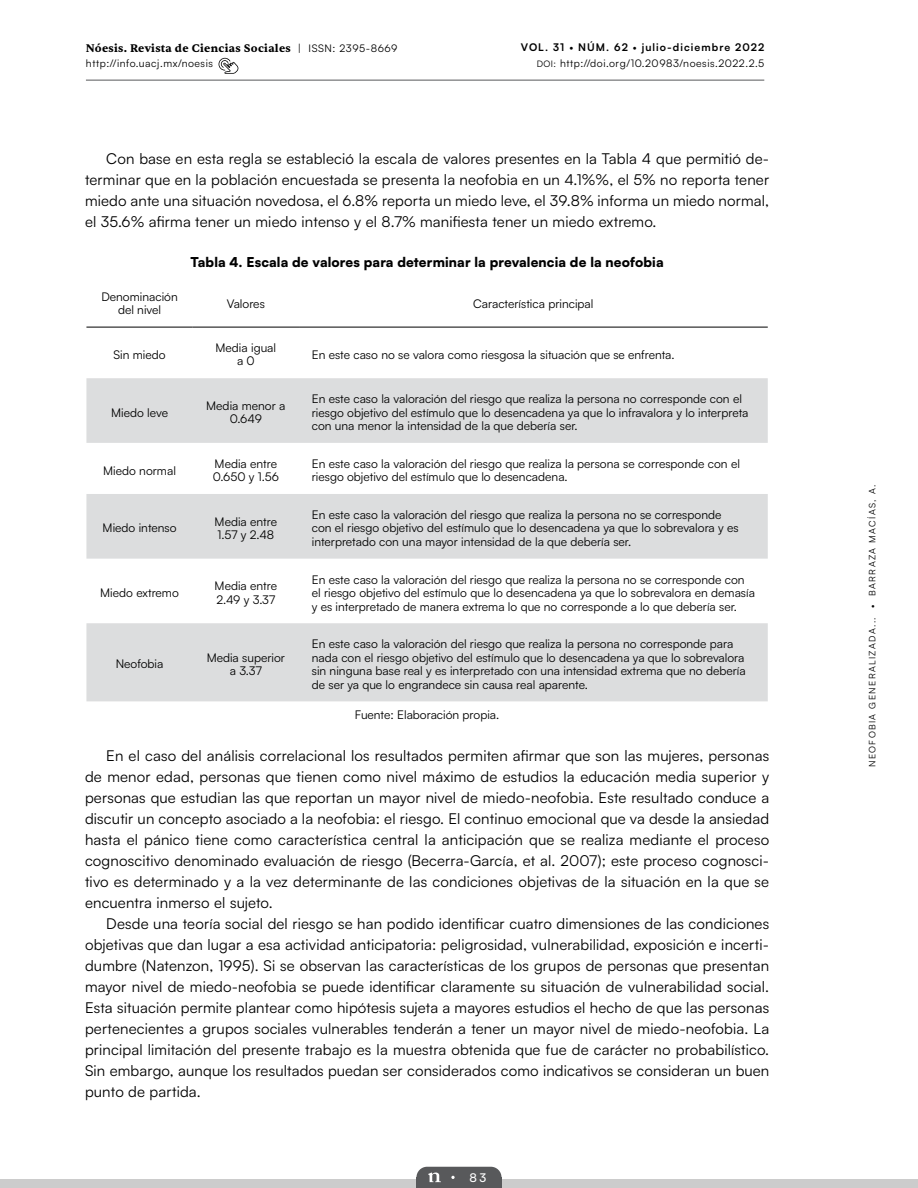
<style>
.page{position:relative;width:918px;height:1188px;background:#fff}
.page>*{position:absolute;margin:0;border:0;box-sizing:border-box;transform-origin:0 0}
.t1{font:15px/21px "Satoshi";letter-spacing:.01em;color:#000;text-align:justify}
.t2{font:900 13.5px "Satoshi";letter-spacing:.01em;color:#000}
.t3{font:12px/13.5px "Satoshi";color:#000}
.t4{font:500 12px "Satoshi";color:#fff}
.t5{font:700 11.25px "Sentient";letter-spacing:.02em;color:#000}
.t6{font:10.5px "Satoshi";letter-spacing:.05em;color:#000}
.t7{font:700 10.5px "Satoshi";letter-spacing:.1em;color:#000}
.t8{font:9px "Satoshi";letter-spacing:.15em;color:#000}
.s1{font-family:"Satoshi";font-weight:400;font-size:10.5px}
.s2{font-weight:400}
.s3{font-size:9px}
</style>
<div class="page">
<div style="left:0;top:1179px;width:918px;height:9px;background:#ccc"></div>
<div style="left:416px;top:1167px;width:86px;height:21px;background:#58595b;border-radius:11px"></div>
<div style="left:416px;top:1177px;width:86px;height:11px;background:#58595b"></div>
<svg style="left:428px;top:1173px;width:13px;height:9px"></svg>
<svg style="left:451px;top:1176px;width:4px;height:3px"></svg>
<hr style="left:86px;top:80px;width:678px;height:1px;background:#58595b">
<svg style="left:219px;top:58px;width:19px;height:16px"></svg>
<svg style="left:86px;top:378px;width:682px;height:323px;fill:#dcddde"></svg>
<hr style="left:86px;top:327px;width:107px;height:1px;background:#000">
<hr style="left:193px;top:327px;width:106px;height:1px;background:#000">
<hr style="left:299px;top:327px;width:469px;height:1px;background:#000">
<p class="t5" style="left:86px;top:41px;width:313px">Nóesis. Revista de Ciencias Sociales <span class="s1">| ISSN: 2395-8669</span></p>
<p class="t7" style="left:521px;top:40px;width:245px">VOL. 31 <span class="s2">•</span> NÚM. 62 <span class="s2">•</span> julio-diciembre 2022</p>
<p class="t6" style="left:86px;top:56px;width:129px">http://info.uacj.mx/noesis</p>
<p class="t6" style="left:537px;top:56px;width:229px"><span class="s3">DOI:</span> http://doi.org/10.20983/noesis.2022.2.5</p>
<p class="t1" style="left:85px;top:147px;width:686px;text-indent:21px">Con base en esta regla se estableció la escala de valores presentes en la Tabla 4 que permitió de&shy;terminar que en la población encuestada se presenta la neofobia en un 4.1%%, el 5% no reporta tener miedo ante una situación novedosa, el 6.8% reporta un miedo leve, el 39.8% informa un miedo normal, el 35.6% afirma tener un miedo intenso y el 8.7% manifiesta tener un miedo extremo.</p>
<p class="t2" style="left:191px;top:252px;width:475px">Tabla 4. Escala de valores para determinar la prevalencia de la neofobia</p>
<p class="t3" style="left:101px;top:289px;width:78px;text-align:center">Denominación del nivel</p>
<p class="t3" style="left:227px;top:296px;width:39px">Valores</p>
<p class="t3" style="left:473px;top:296px;width:122px">Característica principal</p>
<p class="t3" style="left:113px;top:347px;width:54px">Sin miedo</p>
<p class="t3" style="left:216px;top:340px;width:62px;text-align:center">Media igual a 0</p>
<p class="t3" style="left:312px;top:347px;width:364px">En este caso no se valora como riesgosa la situación que se enfrenta.</p>
<p class="t3" style="left:111px;top:405px;width:58px">Miedo leve</p>
<p class="t3" style="left:206px;top:398px;width:81px;text-align:center">Media menor a<br>0.649</p>
<p class="t3" style="left:312px;top:392px;width:438px">En este caso la valoración del riesgo que realiza la persona no corresponde con el riesgo objetivo del estímulo que lo desencadena ya que lo infravalora y lo interpreta con una menor la intensidad de la que debería ser.</p>
<p class="t3" style="left:103px;top:463px;width:74px">Miedo normal</p>
<p class="t3" style="left:213px;top:456px;width:68px">Media entre<br>0.650 y 1.56</p>
<p class="t3" style="left:312px;top:456px;width:430px">En este caso la valoración del riesgo que realiza la persona se corresponde con el riesgo objetivo del estímulo que lo desencadena.</p>
<p class="t3" style="left:103px;top:521px;width:75px">Miedo intenso</p>
<p class="t3" style="left:215px;top:514px;width:64px">Media entre<br>1.57 y 2.48</p>
<p class="t3" style="left:312px;top:507px;width:428px">En este caso la valoración del riesgo que realiza la persona no se corresponde con el riesgo objetivo del estímulo que lo desencadena ya que lo sobrevalora y es interpretado con una mayor intensidad de la que debería ser.</p>
<p class="t3" style="left:100px;top:585px;width:80px">Miedo extremo</p>
<p class="t3" style="left:215px;top:579px;width:64px">Media entre<br>2.49 y 3.37</p>
<p class="t3" style="left:312px;top:572px;width:445px">En este caso la valoración del riesgo que realiza la persona no se corresponde con el riesgo objetivo del estímulo que lo desencadena ya que lo sobrevalora en demasía y es interpretado de manera extrema lo que no corresponde a lo que debería ser.</p>
<p class="t3" style="left:312px;top:637px;width:435px">En este caso la valoración del riesgo que realiza la persona no corresponde para nada con el riesgo objetivo del estímulo que lo desencadena ya que lo sobrevalora sin ninguna base real y es interpretado con una intensidad extrema que no debería de ser ya que lo engrandece sin causa real aparente.</p>
<p class="t3" style="left:355px;top:708px;width:146px">Fuente: Elaboración propia.</p>
<p class="t1" style="left:85px;top:745px;width:686px;text-indent:21px">En el caso del análisis correlacional los resultados permiten afirmar que son las mujeres, personas de menor edad, personas que tienen como nivel máximo de estudios la educación media superior y personas que estudian las que reportan un mayor nivel de miedo-neofobia. Este resultado conduce a discutir un concepto asociado a la neofobia: el riesgo. El continuo emocional que va desde la ansiedad hasta el pánico tiene como característica central la anticipación que se realiza mediante el proceso cognoscitivo denominado evaluación de riesgo (Becerra-García, et al. 2007); este proceso cognosci&shy;tivo es determinado y a la vez determinante de las condiciones objetivas de la situación en la que se encuentra inmerso el sujeto.</p>
<p class="t1" style="left:85px;top:913px;width:686px;text-indent:21px">Desde una teoría social del riesgo se han podido identificar cuatro dimensiones de las condiciones objetivas que dan lugar a esa actividad anticipatoria: peligrosidad, vulnerabilidad, exposición e incerti&shy;dumbre (Natenzon, 1995). Si se observan las características de los grupos de personas que presentan mayor nivel de miedo-neofobia se puede identificar claramente su situación de vulnerabilidad social.<br>Esta situación permite plantear como hipótesis sujeta a mayores estudios el hecho de que las personas pertenecientes a grupos sociales vulnerables tenderán a tener un mayor nivel de miedo-neofobia. La principal limitación del presente trabajo es la muestra obtenida que fue de carácter no probabilístico.<br>Sin embargo, aunque los resultados puedan ser considerados como indicativos se consideran un buen punto de partida.</p>
<p class="t3" style="left:116px;top:657px;width:49px">Neofobia</p>
<p class="t3" style="left:207px;top:650px;width:80px;text-align:center">Media superior a 3.37</p>
<p class="t4" style="left:470px;top:1169px;width:18px">83</p>
<p class="t8" style="left:866px;top:767px;width:284px;rotate:-90deg">NEOFOBIA GENERALIZADA... • BARRAZA MACÍAS, A.</p>
</div>
